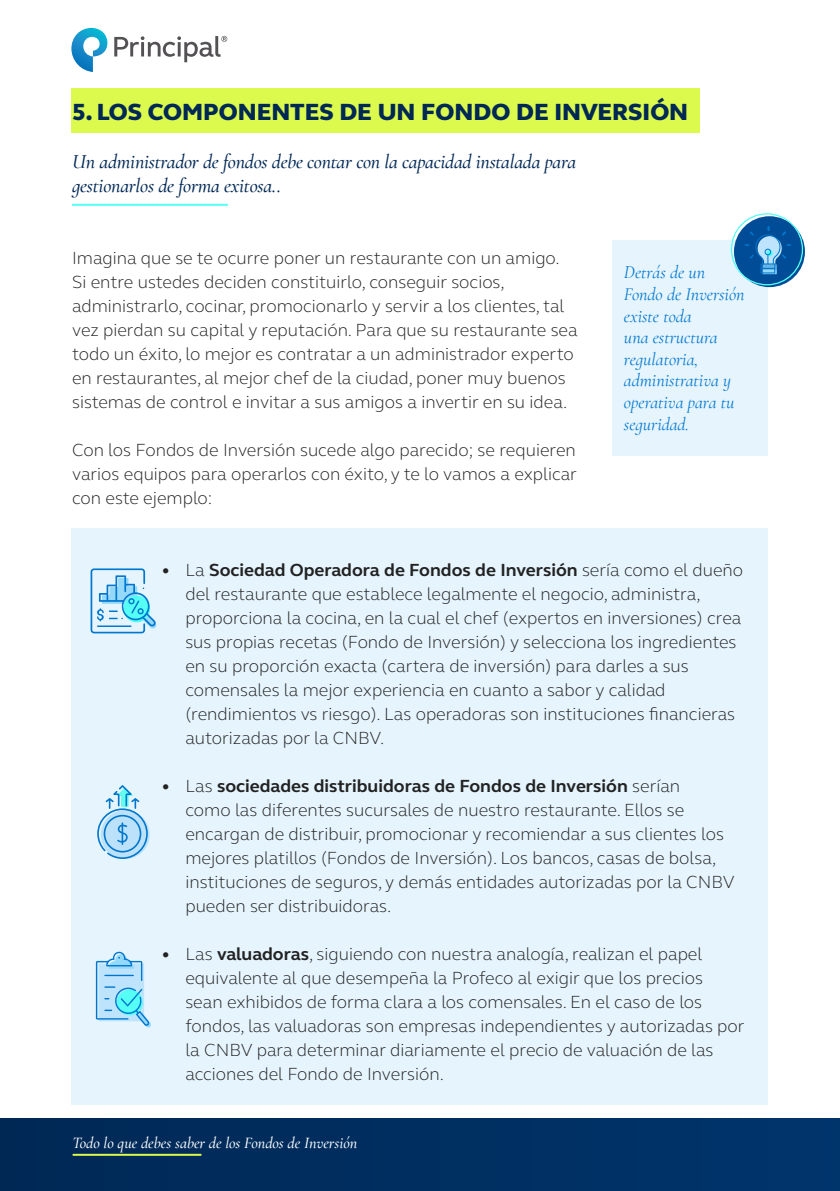
<style>
.page{position:relative;width:840px;height:1191px;background:#fff}
.page>*{position:absolute;margin:0;border:0;box-sizing:border-box;transform-origin:0 0}
.t1{font:800 24px "FS Elliot Pro";color:#002855}
.t2{font:italic 500 20px/24px "Cormorant Infant";letter-spacing:-.01em;color:#002855}
.t3{font:300 18px/24px "FS Elliot Pro";color:#222}
.t4{font:italic 18px/21.6px "Cormorant Infant";color:#0076cf}
.t5{font:italic 500 16px "Cormorant Infant";color:#fff}
.s1{font-weight:700}
</style>
<div class="page">
<div style="left:0;top:1119px;width:839px;height:72px;background:#002e61"></div>
<hr style="left:73px;top:1153px;width:128px;height:2px;background:#dcf94d">
<svg style="left:71px;top:28px;width:36px;height:44px"></svg>
<svg style="left:114px;top:36px;width:113px;height:26px"></svg>
<div style="left:71px;top:528px;width:696px;height:576px;background:#e5f4fd"></div>
<div style="left:71px;top:89px;width:629px;height:44px;background:#dcf94d"></div>
<hr style="left:72px;top:204px;width:156px;height:2px;background:#55fff5">
<div style="left:611px;top:240px;width:156px;height:216px;background:#e5f4fd"></div>
<svg style="left:733px;top:216px;width:71px;height:71px;background:#1060a2"></svg>
<div style="left:730px;top:213px;width:72px;height:72px;border:1px solid #55fff5;border-radius:50%"></div>
<svg style="left:744px;top:226px;width:46px;height:48px;background:#2a74b4"></svg>
<svg style="left:90px;top:568px;width:66px;height:65px"></svg>
<svg style="left:97px;top:785px;width:51px;height:74px"></svg>
<svg style="left:96px;top:951px;width:55px;height:76px"></svg>
<h1 class="t1" style="left:72px;top:96px;width:617px">5. LOS COMPONENTES DE UN FONDO DE INVERSIÓN</h1>
<p class="t2" style="left:72px;top:150px;width:505px">Un administrador de fondos debe contar con la capacidad instalada para gestionarlos de forma exitosa..</p>
<p class="t3" style="left:72px;top:245px;width:507px">Imagina que se te ocurre poner un restaurante con un amigo.<br>Si entre ustedes deciden constituirlo, conseguir socios, administrarlo, cocinar, promocionarlo y servir a los clientes, tal vez pierdan su capital y reputación. Para que su restaurante sea todo un éxito, lo mejor es contratar a un administrador experto en restaurantes, al mejor chef de la ciudad, poner muy buenos sistemas de control e invitar a sus amigos a invertir en su idea.</p>
<p class="t3" style="left:72px;top:437px;width:506px;text-align:justify">Con los Fondos de Inversión sucede algo parecido; se requieren varios equipos para operarlos con éxito, y te lo vamos a explicar con este ejemplo:</p>
<p class="t4" style="left:623px;top:262px;width:122px">Detrás de un<br>Fondo de Inversión existe toda<br>una estructura regulatoria, administrativa y operativa para tu seguridad.</p>
<p class="t3" style="left:185px;top:557px;width:559px;text-indent:-24px">• La <span class="s1">Sociedad Operadora de Fondos de Inversión</span> sería como el dueño del restaurante que establece legalmente el negocio, administra, proporciona la cocina, en la cual el chef (expertos en inversiones) crea sus propias recetas (Fondo de Inversión) y selecciona los ingredientes en su proporción exacta (cartera de inversión) para darles a sus comensales la mejor experiencia en cuanto a sabor y calidad (rendimientos vs riesgo). Las operadoras son instituciones financieras autorizadas por la CNBV.</p>
<p class="t3" style="left:185px;top:773px;width:550px;text-indent:-24px">• Las <span class="s1">sociedades distribuidoras de Fondos de Inversión</span> serían<br>como las diferentes sucursales de nuestro restaurante. Ellos se encargan de distribuir, promocionar y recomiendar a sus clientes los mejores platillos (Fondos de Inversión). Los bancos, casas de bolsa, instituciones de seguros, y demás entidades autorizadas por la CNBV pueden ser distribuidoras.</p>
<p class="t3" style="left:185px;top:941px;width:560px;text-indent:-24px">• Las <span class="s1">valuadoras</span>, siguiendo con nuestra analogía, realizan el papel equivalente al que desempeña la Profeco al exigir que los precios sean exhibidos de forma clara a los comensales. En el caso de los fondos, las valuadoras son empresas independientes y autorizadas por la CNBV para determinar diariamente el precio de valuación de las acciones del Fondo de Inversión.</p>
<p class="t5" style="left:72px;top:1133px;width:286px">Todo lo que debes saber de los Fondos de Inversión</p>
</div>
